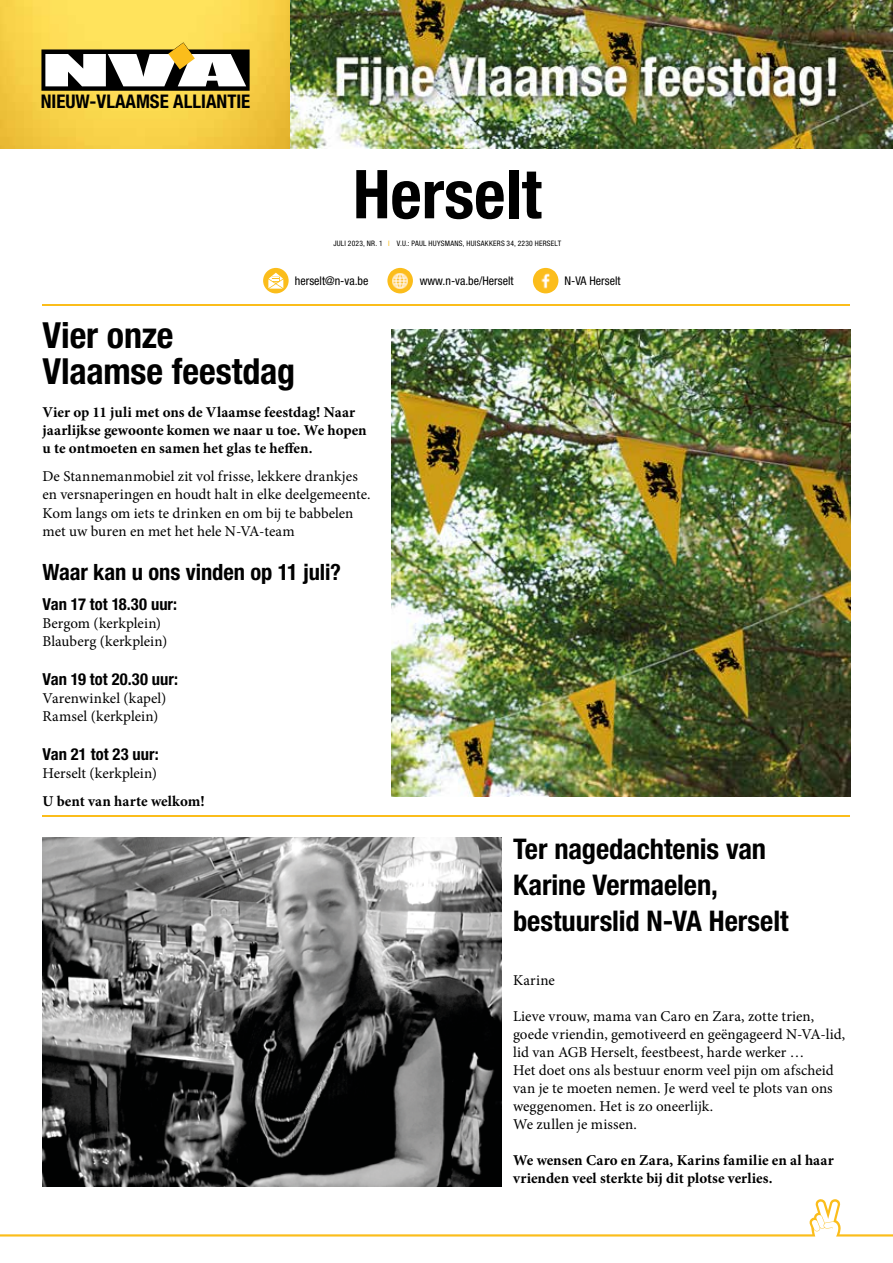
<style>
.page{position:relative;width:893px;height:1263px;background:#fff}
.page>*{position:absolute;margin:0;border:0;box-sizing:border-box;transform-origin:0 0}
.t1{font:700 condensed 67.5px "Helvetica Neue LT Std";color:#000}
.t2{font:700 condensed 36px/36.3px "Helvetica Neue LT Std";letter-spacing:-.005em;color:#000}
.t3{font:700 condensed 28.5px/36px "Helvetica Neue LT Std";letter-spacing:-.005em;color:#000}
.t4{font:700 condensed 22.5px "Helvetica Neue LT Std";letter-spacing:-.005em;color:#000}
.t5{font:700 condensed 18.9px "Helvetica Neue LT Std";color:#000}
.t6{font:700 condensed 16.5px "Helvetica Neue LT Std";color:#000}
.t7{font:15px/18px "Minion Pro";color:#000}
.t8{font:700 15px/18.3px "Minion Pro";color:#000}
.t9{font:condensed 12px "Helvetica Neue LT Std";color:#000}
.t10{font:condensed 7.5px "Helvetica Neue LT Std";letter-spacing:.035em;color:#000}
.s1{color:#fbbd1b}
</style>
<div class="page">
<img style="left:289px;top:0;width:604px;height:149px">
<img style="left:392px;top:330px;width:458px;height:466px">
<img style="left:43px;top:837px;width:459px;height:349px">
<hr style="left:43px;top:305px;width:807px;height:1px;background:#fbbd1b">
<hr style="left:43px;top:815px;width:807px;height:1px;background:#fbbd1b">
<div style="left:263px;top:268px;width:26px;height:25px;background:#fbbd1b;border-radius:50%"></div>
<svg style="left:268px;top:273px;width:15px;height:16px"></svg>
<div style="left:533px;top:268px;width:25px;height:25px;background:#fbbd1b;border-radius:50%"></div>
<img style="left:536px;top:271px;width:19px;height:19px">
<div style="left:387px;top:268px;width:26px;height:25px;background:#fbbd1b;border-radius:50%"></div>
<img style="left:391px;top:271px;width:19px;height:19px">
<svg style="left:0;top:0;width:289px;height:149px;background:#f7d24a"></svg>
<svg style="left:41px;top:42px;width:209px;height:49px"></svg>
<svg style="left:0;top:1199px;width:893px;height:37px"></svg>
<p class="t5" style="left:41px;top:90px;width:211px">NIEUW-VLAAMSE ALLIANTIE</p>
<h1 class="t1" style="left:353px;top:153px;width:190px">Herselt</h1>
<p class="t10" style="left:333px;top:239px;width:229px">JULI 2023, NR. 1 <span class="s1">I</span> V.U.: PAUL HUYSMANS, HUISAKKERS 34, 2230 HERSELT</p>
<p class="t9" style="left:295px;top:274px;width:75px">herselt@n-va.be</p>
<p class="t9" style="left:420px;top:274px;width:95px">www.n-va.be/Herselt</p>
<p class="t9" style="left:565px;top:274px;width:57px">N-VA Herselt</p>
<h2 class="t2" style="left:43px;top:317px;width:254px">Vier onze<br>Vlaamse feestdag</h2>
<p class="t8" style="left:43px;top:402px;width:326px">Vier op 11 juli met ons de Vlaamse feestdag! Naar jaarlijkse gewoonte komen we naar u toe. We hopen u te ontmoeten en samen het glas te heffen.</p>
<p class="t7" style="left:43px;top:467px;width:330px">De Stannemanmobiel zit vol frisse, lekkere drankjes en versnaperingen en houdt halt in elke deelgemeente.<br>Kom langs om iets te drinken en om bij te babbelen met uw buren en met het hele N-VA-team</p>
<h3 class="t4" style="left:43px;top:559px;width:300px">Waar kan u ons vinden op 11 juli?</h3>
<p class="t6" style="left:43px;top:594px;width:136px">Van 17 tot 18.30 uur:</p>
<p class="t7" style="left:43px;top:614px;width:126px">Bergom (kerkplein)<br>Blauberg (kerkplein)</p>
<p class="t6" style="left:43px;top:669px;width:137px">Van 19 tot 20.30 uur:</p>
<p class="t7" style="left:43px;top:689px;width:125px">Varenwinkel (kapel)<br>Ramsel (kerkplein)</p>
<p class="t6" style="left:43px;top:744px;width:118px">Van 21 tot 23 uur:</p>
<p class="t7" style="left:43px;top:764px;width:116px">Herselt (kerkplein)</p>
<p class="t8" style="left:43px;top:791px;width:164px">U bent van harte welkom!</p>
<h3 class="t3" style="left:513px;top:831px;width:277px">Ter nagedachtenis van<br>Karine Vermaelen, bestuurslid N-VA Herselt</h3>
<p class="t7" style="left:513px;top:971px;width:43px">Karine</p>
<p class="t7" style="left:513px;top:1007px;width:334px">Lieve vrouw, mama van Caro en Zara, zotte trien, goede vriendin, gemotiveerd en geëngageerd N-VA-lid, lid van AGB Herselt, feestbeest, harde werker …<br>Het doet ons als bestuur enorm veel pijn om afscheid van je te moeten nemen. Je werd veel te plots van ons weggenomen. Het is zo oneerlijk.<br>We zullen je missen.</p>
<p class="t8" style="left:513px;top:1151px;width:322px">We wensen Caro en Zara, Karins familie en al haar vrienden veel sterkte bij dit plotse verlies.</p>
</div>
